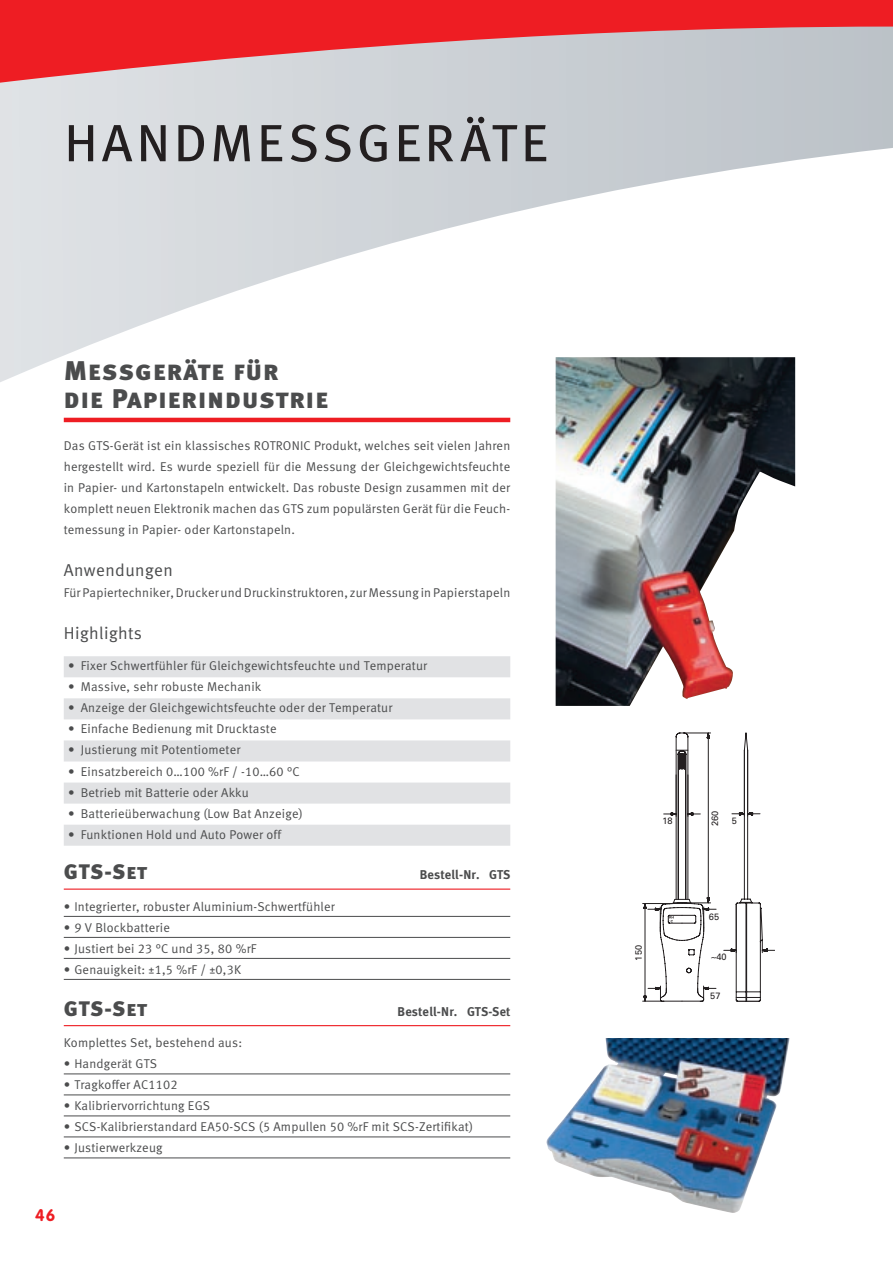
<style>
.page{position:relative;width:893px;height:1263px;background:#fff}
.page>*{position:absolute;margin:0;border:0;box-sizing:border-box;transform-origin:0 0}
.t1{font:52.35px "Meta Book LF Caps";letter-spacing:.05em;color:#231f20}
.t2{font:27px/28.5px "Meta Black LF Caps";letter-spacing:.045em;color:#4b4c4d}
.t3{font:21px "Meta Black LF Caps";letter-spacing:.04em;color:#4b4c4d}
.t4{font:17.25px "Meta Normal LF";letter-spacing:.025em;color:#4b4c4d}
.t5{font:700 16.5px "VAG Rounded";color:#ee1d23}
.t6{font:12.75px/21px "Meta Normal LF";letter-spacing:.015em;color:#4b4c4d;text-align:justify}
.t7{font:12.75px "Meta Bold LF";letter-spacing:.015em;color:#4b4c4d}
.t8{font:9.15px "Univers";color:#231f20}
</style>
<div class="page">
<svg style="left:643px;top:733px;width:132px;height:269px"></svg>
<img style="left:546px;top:1038px;width:244px;height:175px">
<img style="left:556px;top:388px;width:239px;height:318px">
<svg style="left:0;top:84px;width:892px;height:304px"></svg>
<svg style="left:0;top:0;width:892px;height:84px;background:#dd6c72"></svg>
<svg style="left:892px;top:0;width:1px;height:148px"></svg>
<hr style="left:64px;top:418px;width:446px;height:4px;background:#ee1d23">
<hr style="left:64px;top:888px;width:446px;height:2px;background:#ee1d23">
<hr style="left:64px;top:916px;width:446px;height:1px;background:#4b4c4d">
<hr style="left:64px;top:937px;width:446px;height:1px;background:#4b4c4d">
<hr style="left:64px;top:958px;width:446px;height:1px;background:#4b4c4d">
<hr style="left:64px;top:979px;width:446px;height:1px;background:#4b4c4d">
<hr style="left:64px;top:1025px;width:446px;height:1px;background:#ee1d23">
<hr style="left:64px;top:1074px;width:446px;height:1px;background:#4b4c4d">
<hr style="left:64px;top:1095px;width:446px;height:1px;background:#4b4c4d">
<hr style="left:64px;top:1116px;width:446px;height:1px;background:#4b4c4d">
<hr style="left:64px;top:1137px;width:446px;height:1px;background:#4b4c4d">
<hr style="left:64px;top:1158px;width:446px;height:1px;background:#4b4c4d">
<svg style="left:64px;top:656px;width:446px;height:190px;fill:#e1e2e4"></svg>
<h1 class="t1" style="left:64px;top:110px;width:486px">HANDMESSGERÄTE</h1>
<h2 class="t2" style="left:64px;top:356px;width:266px">Messgeräte für<br>die Papierindustrie</h2>
<p class="t6" style="left:64px;top:435px;width:448px">Das GTS-Gerät ist ein klassisches ROTRONIC Produkt, welches seit vielen Jahren hergestellt wird. Es wurde speziell für die Messung der Gleichgewichtsfeuchte in Papier- und Kartonstapeln entwickelt. Das robuste Design zusammen mit der komplett neuen Elektronik machen das GTS zum populärsten Gerät für die Feuch&shy;temessung in Papier- oder Kartonstapeln.</p>
<h3 class="t4" style="left:64px;top:560px;width:111px">Anwendungen</h3>
<p class="t6" style="left:64px;top:582px;width:448px">Für Papiertechniker, Drucker und Druckinstruktoren, zur Messung in Papierstapeln</p>
<h3 class="t4" style="left:64px;top:623px;width:80px">Highlights</h3>
<p class="t6" style="left:68px;top:655px;width:361px">• Fixer Schwertfühler für Gleichgewichtsfeuchte und Temperatur</p>
<p class="t6" style="left:68px;top:676px;width:195px">• Massive, sehr robuste Mechanik</p>
<p class="t6" style="left:68px;top:697px;width:326px">• Anzeige der Gleichgewichtsfeuchte oder der Temperatur</p>
<p class="t6" style="left:68px;top:718px;width:210px">• Einfache Bedienung mit Drucktaste</p>
<p class="t6" style="left:68px;top:739px;width:174px">• Justierung mit Potentiometer</p>
<p class="t6" style="left:68px;top:760px;width:233px">• Einsatzbereich 0…100 %rF / -10…60 °C</p>
<p class="t6" style="left:68px;top:781px;width:182px">• Betrieb mit Batterie oder Akku</p>
<p class="t6" style="left:68px;top:802px;width:236px">• Batterieüberwachung (Low Bat Anzeige)</p>
<p class="t6" style="left:68px;top:824px;width:215px">• Funktionen Hold und Auto Power off</p>
<h3 class="t3" style="left:64px;top:860px;width:85px">GTS-Set</h3>
<p class="t7" style="left:420px;top:867px;width:92px">Bestell-Nr. GTS</p>
<p class="t6" style="left:64px;top:896px;width:273px">• Integrierter, robuster Aluminium-Schwertfühler</p>
<p class="t6" style="left:64px;top:917px;width:108px">• 9 V Blockbatterie</p>
<p class="t6" style="left:64px;top:938px;width:194px">• Justiert bei 23 °C und 35, 80 %rF</p>
<p class="t6" style="left:64px;top:959px;width:179px">• Genauigkeit: ±1,5 %rF / ±0,3K</p>
<h3 class="t3" style="left:64px;top:996px;width:85px">GTS-Set</h3>
<p class="t7" style="left:398px;top:1003px;width:114px">Bestell-Nr. GTS-Set</p>
<p class="t6" style="left:64px;top:1032px;width:180px">Komplettes Set, bestehend aus:</p>
<p class="t6" style="left:64px;top:1053px;width:95px">• Handgerät GTS</p>
<p class="t6" style="left:64px;top:1074px;width:115px">• Tragkoffer AC1102</p>
<p class="t6" style="left:64px;top:1095px;width:148px">• Kalibriervorrichtung EGS</p>
<p class="t6" style="left:64px;top:1116px;width:411px">• SCS-Kalibrierstandard EA50-SCS (5 Ampullen 50 %rF mit SCS-Zertifikat)</p>
<p class="t6" style="left:64px;top:1137px;width:100px">• Justierwerkzeug</p>
<p class="t5" style="left:35px;top:1205px;width:22px">46</p>
<p class="t8" style="left:662px;top:816px;width:12px">18</p>
<p class="t8" style="left:633px;top:960px;width:17px;rotate:-90deg">150</p>
<p class="t8" style="left:709px;top:826px;width:17px;rotate:-90deg">260</p>
<p class="t8" style="left:732px;top:815px;width:7px">5</p>
<p class="t8" style="left:709px;top:911px;width:12px">65</p>
<p class="t8" style="left:711px;top:951px;width:17px">~40</p>
<p class="t8" style="left:710px;top:990px;width:12px">57</p>
</div>
